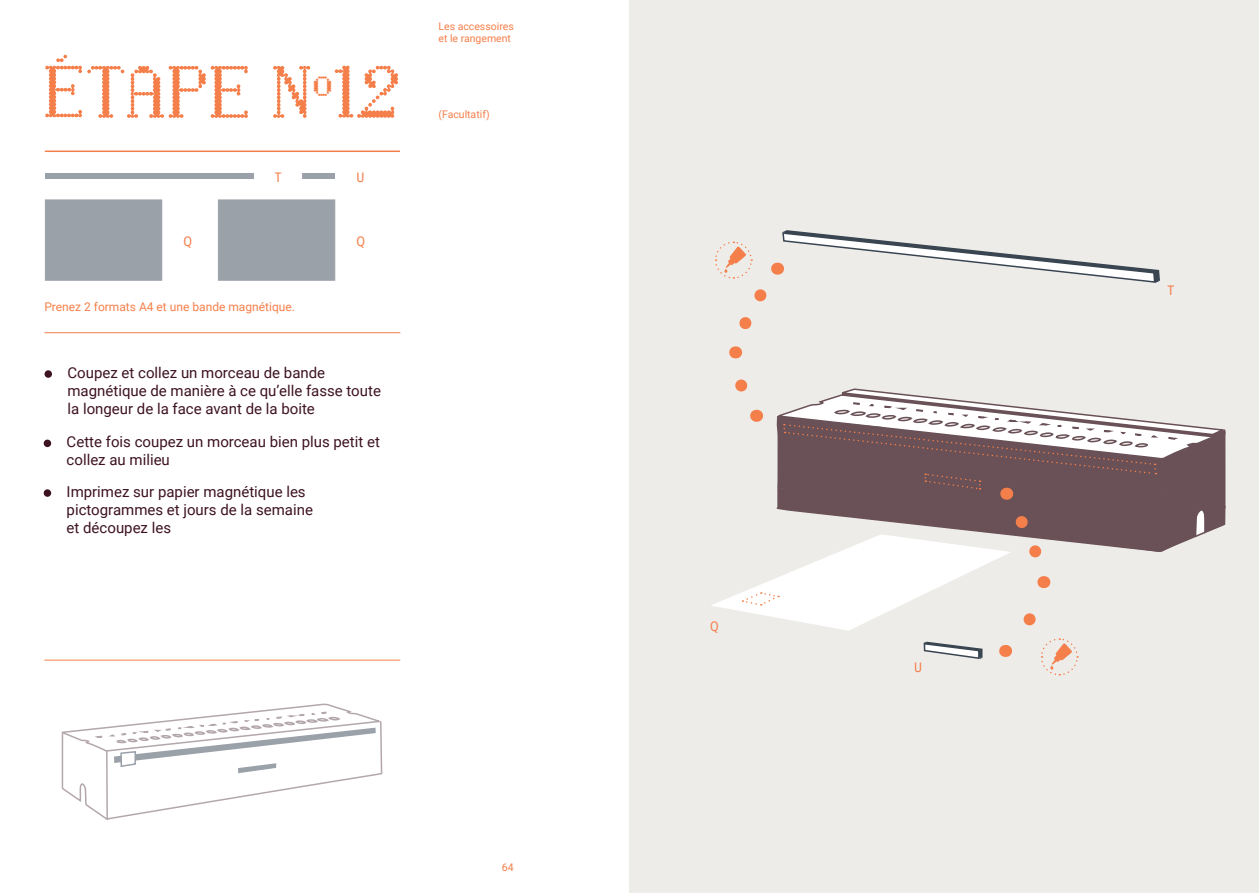
<style>
.page{position:relative;width:1259px;height:893px;background:#fff}
.page>*{position:absolute;margin:0;border:0;box-sizing:border-box;transform-origin:0 0}
.t1{font:59.4px "Goozette";color:#f57f4a}
.t2{font:15px/18px "Roboto";color:#3d1221}
.t3{font:13.5px "Archivo Narrow";color:#f57f4a}
.t4{font:12px "Roboto";color:#f57f4a}
.t5{font:10.5px "Roboto";color:#f57f4a}
</style>
<div class="page">
<div style="left:218px;top:200px;width:117px;height:81px;background:#9aa1a8;border:1px solid #9aa1a8"></div>
<div style="left:629px;top:0;width:630px;height:893px;background:#eeece9"></div>
<hr style="left:45px;top:151px;width:355px;height:1px;background:#f57f4a">
<hr style="left:45px;top:332px;width:355px;height:1px;background:#f57f4a">
<hr style="left:44px;top:660px;width:356px;height:1px;background:#f57f4a">
<div style="left:45px;top:370px;width:7px;height:8px;background:#3d1221;border-radius:50%"></div>
<div style="left:44px;top:440px;width:7px;height:7px;background:#3d1221;border-radius:50%"></div>
<div style="left:44px;top:489px;width:7px;height:8px;background:#3d1221;border-radius:50%"></div>
<div style="left:45px;top:173px;width:208px;height:6px;background:#9aa1a8"></div>
<div style="left:303px;top:173px;width:32px;height:6px;background:#9aa1a8"></div>
<div style="left:45px;top:200px;width:117px;height:81px;background:#9aa1a8;border:1px solid #9aa1a8"></div>
<svg style="left:61px;top:703px;width:322px;height:117px"></svg>
<svg style="left:715px;top:230px;width:445px;height:128px"></svg>
<svg style="left:711px;top:379px;width:515px;height:297px"></svg>
<p class="t1" style="left:43px;top:66px;width:359px"><sup>É</sup>TAPE N<sup>o</sup>12</p>
<p class="t3" style="left:183px;top:233px;width:10px">Q</p>
<p class="t3" style="left:275px;top:169px;width:8px">T</p>
<p class="t4" style="left:44px;top:298px;width:252px">Prenez 2 formats A4 et une bande magnétique.</p>
<p class="t3" style="left:356px;top:169px;width:9px">U</p>
<p class="t3" style="left:356px;top:233px;width:10px">Q</p>
<p class="t2" style="left:67px;top:363px;width:315px">Coupez et collez un morceau de bande magnétique de manière à ce qu’elle fasse toute la longeur de la face avant de la boite</p>
<p class="t2" style="left:67px;top:432px;width:315px">Cette fois coupez un morceau bien plus petit et collez au milieu</p>
<p class="t2" style="left:67px;top:482px;width:248px">Imprimez sur papier magnétique les pictogrammes et jours de la semaine</p>
<p class="t2" style="left:67px;top:518px;width:106px">et découpez les</p>
<p class="t5" style="left:438px;top:19px;width:77px">Les accessoires</p>
<p class="t5" style="left:438px;top:31px;width:74px">et le rangement</p>
<p class="t5" style="left:438px;top:107px;width:53px">(Facultatif)</p>
<p class="t5" style="left:502px;top:860px;width:13px">64</p>
<p class="t3" style="left:710px;top:618px;width:10px">Q</p>
<p class="t3" style="left:914px;top:659px;width:9px">U</p>
<p class="t3" style="left:1167px;top:282px;width:8px">T</p>
</div>
